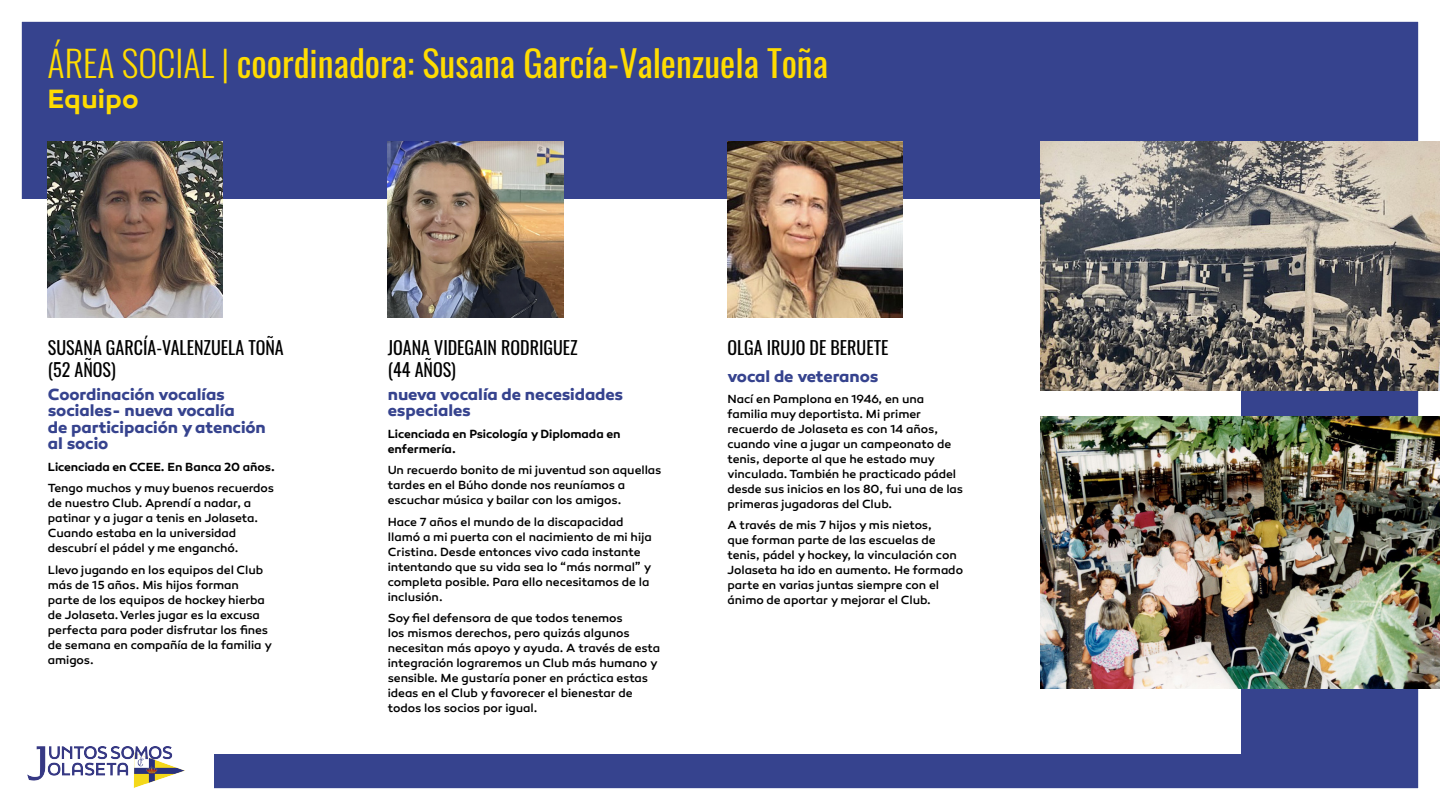
<style>
.page{position:relative;width:1440px;height:810px;background:#fff}
.page>*{position:absolute;margin:0;border:0;box-sizing:border-box;transform-origin:0 0}
.t1{font:36px "Oswald";color:#ffdc01}
.Destacado_1{font:600 27px "Canaro";color:#ffdc01}
.Destacado_1-2{font:18px/21.6px "Oswald";color:#000}
.Destacado_1-3{font:700 16.5px/16.5px "Canaro";letter-spacing:-.005em;color:#36438e}
.Destacado_1-4{font:500 12px/15px "Canaro";letter-spacing:-.005em;color:#000}
.Destacado_1-5{font:600 12px/15px "Canaro";letter-spacing:-.005em;color:#000}
.s1{font-weight:300}
</style>
<div class="page">
<div style="left:21px;top:21px;width:1398px;height:768px;background:#36438e;border:1px solid #fff"></div>
<div style="left:0;top:199px;width:1240px;height:555px;background:#fff"></div>
<div style="left:0;top:725px;width:213px;height:85px;background:#fff"></div>
<img style="left:27px;top:746px;width:158px;height:42px">
<img style="left:48px;top:142px;width:175px;height:175px">
<img style="left:388px;top:142px;width:175px;height:175px">
<img style="left:727px;top:142px;width:176px;height:175px">
<img style="left:1041px;top:142px;width:399px;height:248px">
<img style="left:1041px;top:417px;width:399px;height:272px">
<p class="t1" style="left:48px;top:31px;width:782px"><span class="s1">ÁREA SOCIAL |</span> coordinadora: Susana García-Valenzuela Toña</p>
<p class="Destacado_1" style="left:48px;top:82px;width:93px">Equipo</p>
<p class="Destacado_1-2" style="left:48px;top:336px;width:237px">SUSANA GARCÍA-VALENZUELA TOÑA (52 AÑOS)</p>
<p class="Destacado_1-3" style="left:48px;top:386px;width:220px">Coordinación vocalías sociales- nueva vocalía<br>de participación y atención al socio</p>
<p class="Destacado_1-5" style="left:48px;top:459px;width:229px">Licenciada en CCEE. En Banca 20 años.</p>
<p class="Destacado_1-4" style="left:48px;top:481px;width:228px">Tengo muchos y muy buenos recuerdos de nuestro Club. Aprendí a nadar, a patinar y a jugar a tenis en Jolaseta.<br>Cuando estaba en la universidad descubrí el pádel y me enganchó.</p>
<p class="Destacado_1-4" style="left:48px;top:562px;width:226px">Llevo jugando en los equipos del Club más de 15 años. Mis hijos forman parte de los equipos de hockey hierba de Jolaseta. Verles jugar es la excusa perfecta para poder disfrutar los fines de semana en compañía de la familia y amigos.</p>
<p class="Destacado_1-2" style="left:388px;top:336px;width:191px">JOANA VIDEGAIN RODRIGUEZ (44 AÑOS)</p>
<p class="Destacado_1-3" style="left:388px;top:386px;width:237px">nueva vocalía de necesidades especiales</p>
<p class="Destacado_1-5" style="left:388px;top:426px;width:234px">Licenciada en Psicología y Diplomada en enfermería.</p>
<p class="Destacado_1-4" style="left:388px;top:463px;width:275px">Un recuerdo bonito de mi juventud son aquellas tardes en el Búho donde nos reuníamos a escuchar música y bailar con los amigos.</p>
<p class="Destacado_1-4" style="left:388px;top:514px;width:266px">Hace 7 años el mundo de la discapacidad llamó a mi puerta con el nacimiento de mi hija Cristina. Desde entonces vivo cada instante intentando que su vida sea lo “más normal” y completa posible. Para ello necesitamos de la inclusión.</p>
<p class="Destacado_1-4" style="left:388px;top:610px;width:274px">Soy fiel defensora de que todos tenemos<br>los mismos derechos, pero quizás algunos necesitan más apoyo y ayuda. A través de esta integración lograremos un Club más humano y sensible. Me gustaría poner en práctica estas ideas en el Club y favorecer el bienestar de todos los socios por igual.</p>
<p class="Destacado_1-2" style="left:727px;top:336px;width:163px">OLGA IRUJO DE BERUETE</p>
<p class="Destacado_1-3" style="left:727px;top:368px;width:153px">vocal de veteranos</p>
<p class="Destacado_1-4" style="left:727px;top:391px;width:237px">Nací en Pamplona en 1946, en una familia muy deportista. Mi primer recuerdo de Jolaseta es con 14 años, cuando vine a jugar un campeonato de tenis, deporte al que he estado muy vinculada. También he practicado pádel desde sus inicios en los 80, fui una de las primeras jugadoras del Club.</p>
<p class="Destacado_1-4" style="left:727px;top:518px;width:237px">A través de mis 7 hijos y mis nietos,<br>que forman parte de las escuelas de tenis, pádel y hockey, la vinculación con Jolaseta ha ido en aumento. He formado parte en varias juntas siempre con el ánimo de aportar y mejorar el Club.</p>
</div>
